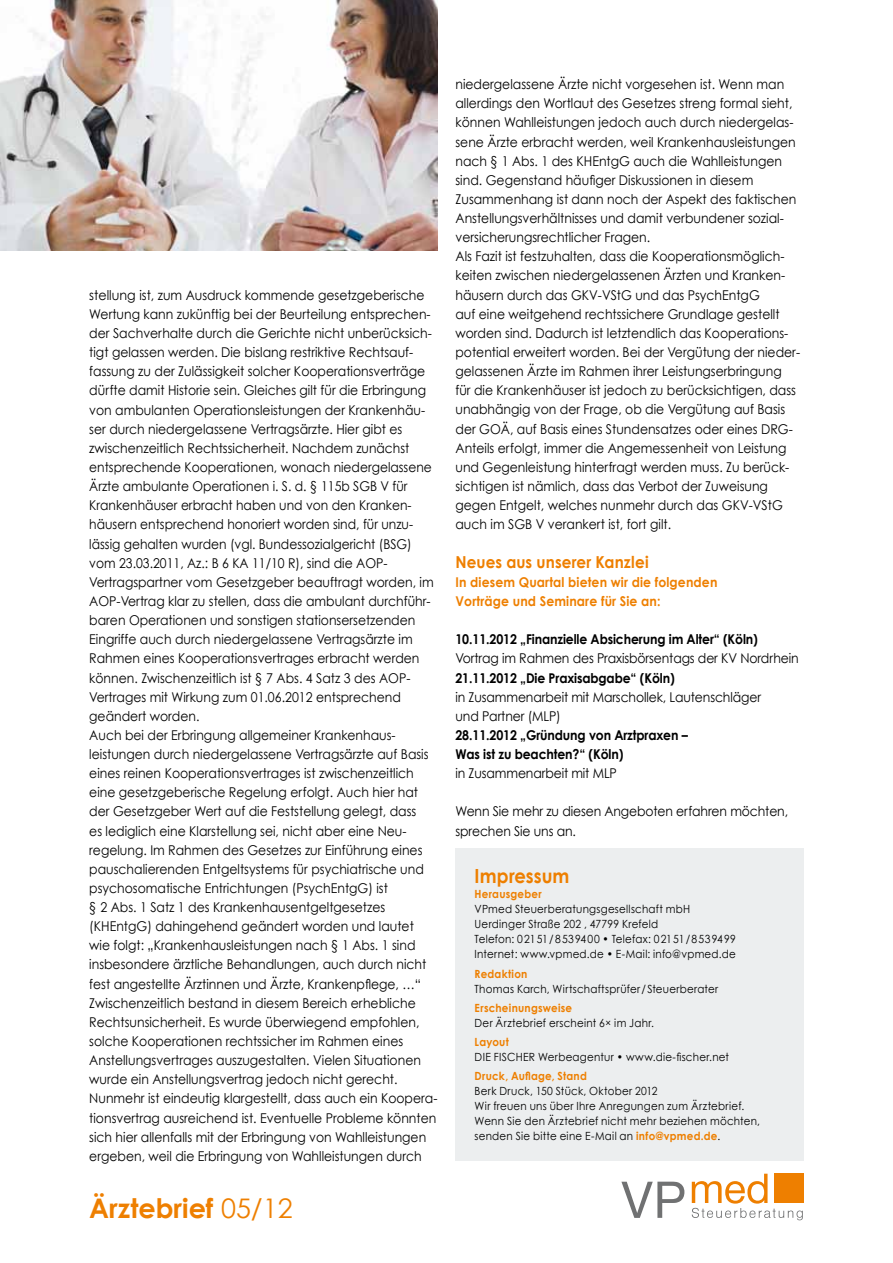
<style>
.page{position:relative;width:893px;height:1263px;background:#fff}
.page>*{position:absolute;margin:0;border:0;box-sizing:border-box;transform-origin:0 0}
.t1{font:700 27px "Century Gothic";color:#ee7f00}
.t2{font:700 19.5px "Century Gothic";letter-spacing:.005em;color:#ee7f00;scale:.92 1}
.t3{font:700 16.5px "Century Gothic";letter-spacing:.01em;color:#ee7f00;scale:.92 1}
.t4{font:13.5px/19.2px "Century Gothic";color:#000;scale:.94 1}
.t5{font:13.5px/19.2px "Century Gothic";color:#000;scale:.92 1}
.t6{font:700 13.5px/19.2px "Century Gothic";letter-spacing:-.01em;color:#000;scale:.92 1}
.t7{font:700 13.5px/19.2px "Century Gothic";letter-spacing:.01em;color:#ee7f00;scale:.92 1}
.t8{font:11.25px/15px "Century Gothic";letter-spacing:.025em;color:#000;scale:.92 1}
.t9{font:700 11.25px "Century Gothic";letter-spacing:.025em;color:#ee7f00;scale:.92 1}
.s1{font-weight:400}
.s2{font-weight:700;color:#ee7f00}
</style>
<div class="page">
<svg style="left:621px;top:1182px;width:63px;height:36px"></svg>
<svg style="left:692px;top:1174px;width:111px;height:46px"></svg>
<div style="left:774px;top:1174px;width:30px;height:29px;background:#ee7f00"></div>
<img style="left:0;top:0;width:437px;height:251px">
<div style="left:455px;top:848px;width:349px;height:313px;background:#eceeef"></div>
<p class="t4" style="left:89px;top:285px;width:372px">stellung ist, zum Ausdruck kommende gesetzgeberische Wertung kann zukünftig bei der Beurteilung entsprechen&shy;der Sachverhalte durch die Gerichte nicht unberücksich&shy;tigt gelassen werden. Die bislang restriktive Rechtsauf&shy;fassung zu der Zulässigkeit solcher Kooperationsverträge dürfte damit Historie sein. Gleiches gilt für die Erbringung von ambulanten Operationsleistungen der Krankenhäu&shy;ser durch niedergelassene Vertragsärzte. Hier gibt es zwischenzeitlich Rechtssicherheit. Nachdem zunächst entsprechende Kooperationen, wonach niedergelassene Ärzte ambulante Operationen i. S. d. § 115b SGB V für Krankenhäuser erbracht haben und von den Kranken&shy;häusern entsprechend honoriert worden sind, für unzu&shy;lässig gehalten wurden (vgl. Bundessozialgericht (BSG) vom 23.03.2011, Az.: B 6 KA 11/10 R), sind die AOP-Vertragspartner vom Gesetzgeber beauftragt worden, im AOP-Vertrag klar zu stellen, dass die ambulant durchführ&shy;baren Operationen und sonstigen stationsersetzenden Eingriffe auch durch niedergelassene Vertragsärzte im Rahmen eines Kooperationsvertrages erbracht werden können. Zwischenzeitlich ist § 7 Abs. 4 Satz 3 des AOP-Vertrages mit Wirkung zum 01.06.2012 entsprechend geändert worden.<br>Auch bei der Erbringung allgemeiner Krankenhaus&shy;leistungen durch niedergelassene Vertragsärzte auf Basis eines reinen Kooperationsvertrages ist zwischenzeitlich eine gesetzgeberische Regelung erfolgt. Auch hier hat der Gesetzgeber Wert auf die Feststellung gelegt, dass<br>es lediglich eine Klarstellung sei, nicht aber eine Neu&shy;regelung. Im Rahmen des Gesetzes zur Einführung eines pauschalierenden Entgeltsystems für psychiatrische und psychosomatische Entrichtungen (PsychEntgG) ist<br>§ 2 Abs. 1 Satz 1 des Krankenhausentgeltgesetzes (KHEntgG) dahingehend geändert worden und lautet wie folgt: „Krankenhausleistungen nach § 1 Abs. 1 sind insbesondere ärztliche Behandlungen, auch durch nicht fest angestellte Ärztinnen und Ärzte, Krankenpflege, …“ Zwischenzeitlich bestand in diesem Bereich erhebliche Rechtsunsicherheit. Es wurde überwiegend empfohlen, solche Kooperationen rechtssicher im Rahmen eines Anstellungsvertrages auszugestalten. Vielen Situationen wurde ein Anstellungsvertrag jedoch nicht gerecht.<br>Nunmehr ist eindeutig klargestellt, dass auch ein Koopera&shy;tionsvertrag ausreichend ist. Eventuelle Probleme könnten sich hier allenfalls mit der Erbringung von Wahlleistungen ergeben, weil die Erbringung von Wahlleistungen durch</p>
<h1 class="t1" style="left:89px;top:1191px;width:205px">Ärztebrief <span class="s1">05/12</span></h1>
<p class="t5" style="left:455px;top:74px;width:376px">niedergelassene Ärzte nicht vorgesehen ist. Wenn man allerdings den Wortlaut des Gesetzes streng formal sieht, können Wahlleistungen jedoch auch durch niedergelas&shy;sene Ärzte erbracht werden, weil Krankenhausleistungen nach § 1 Abs. 1 des KHEntgG auch die Wahlleistungen sind. Gegenstand häufiger Diskussionen in diesem Zusammenhang ist dann noch der Aspekt des faktischen Anstellungsverhältnisses und damit verbundener sozial&shy;versicherungsrechtlicher Fragen.<br>Als Fazit ist festzuhalten, dass die Kooperationsmöglich&shy;keiten zwischen niedergelassenen Ärzten und Kranken&shy;häusern durch das GKV-VStG und das PsychEntgG<br>auf eine weitgehend rechtssichere Grundlage gestellt worden sind. Dadurch ist letztendlich das Kooperations&shy;potential erweitert worden. Bei der Vergütung der nieder&shy;gelassenen Ärzte im Rahmen ihrer Leistungserbringung für die Krankenhäuser ist jedoch zu berücksichtigen, dass unabhängig von der Frage, ob die Vergütung auf Basis der GOÄ, auf Basis eines Stundensatzes oder eines DRG-Anteils erfolgt, immer die Angemessenheit von Leistung und Gegenleistung hinterfragt werden muss. Zu berück&shy;sichtigen ist nämlich, dass das Verbot der Zuweisung gegen Entgelt, welches nunmehr durch das GKV-VStG auch im SGB V verankert ist, fort gilt.</p>
<p class="t3" style="left:455px;top:551px;width:211px">Neues aus unserer Kanzlei</p>
<p class="t7" style="left:455px;top:572px;width:286px">In diesem Quartal bieten wir die folgenden<br>Vorträge und Seminare für Sie an:</p>
<p class="t6" style="left:455px;top:629px;width:330px">10.11.2012 „Finanzielle Absicherung im Alter“ (Köln)</p>
<p class="t5" style="left:455px;top:649px;width:374px">Vortrag im Rahmen des Praxisbörsentags der KV Nordrhein</p>
<p class="t6" style="left:455px;top:668px;width:240px">21.11.2012 „Die Praxisabgabe“ (Köln)</p>
<p class="t5" style="left:455px;top:687px;width:334px">in Zusammenarbeit mit Marschollek, Lautenschläger und Partner (MLP)</p>
<p class="t6" style="left:455px;top:725px;width:254px">28.11.2012 „Gründung von Arztpraxen –<br>Was ist zu beachten?“ (Köln)</p>
<p class="t5" style="left:455px;top:763px;width:177px">in Zusammenarbeit mit MLP</p>
<p class="t5" style="left:455px;top:802px;width:363px">Wenn Sie mehr zu diesen Angeboten erfahren möchten, sprechen Sie uns an.</p>
<h2 class="t2" style="left:475px;top:864px;width:105px">Impressum</h2>
<p class="t9" style="left:475px;top:887px;width:74px">Herausgeber</p>
<p class="t8" style="left:475px;top:901px;width:285px">VPmed Steuerberatungsgesellschaft mbH Uerdinger Straße 202 , 47799 Krefeld<br>Telefon: 02151/8539400 • Telefax: 02151/8539499<br>Internet: www.vpmed.de • E-Mail: info@vpmed.de</p>
<p class="t9" style="left:475px;top:966px;width:59px">Redaktion</p>
<p class="t8" style="left:475px;top:981px;width:266px">Thomas Karch, Wirtschaftsprüfer/Steuerberater</p>
<p class="t9" style="left:475px;top:1000px;width:108px">Erscheinungsweise</p>
<p class="t8" style="left:475px;top:1015px;width:197px">Der Ärztebrief erscheint 6× im Jahr.</p>
<p class="t9" style="left:475px;top:1035px;width:39px">Layout</p>
<p class="t8" style="left:475px;top:1049px;width:278px">DIE FISCHER Werbeagentur • www.die-fischer.net</p>
<p class="t9" style="left:475px;top:1069px;width:124px">Druck, Auflage, Stand</p>
<p class="t8" style="left:475px;top:1083px;width:312px">Berk Druck, 150 Stück, Oktober 2012<br>Wir freuen uns über Ihre Anregungen zum Ärztebrief.<br>Wenn Sie den Ärztebrief nicht mehr beziehen möchten, senden Sie bitte eine E-Mail an <span class="s2">info@vpmed.de</span>.</p>
</div>
